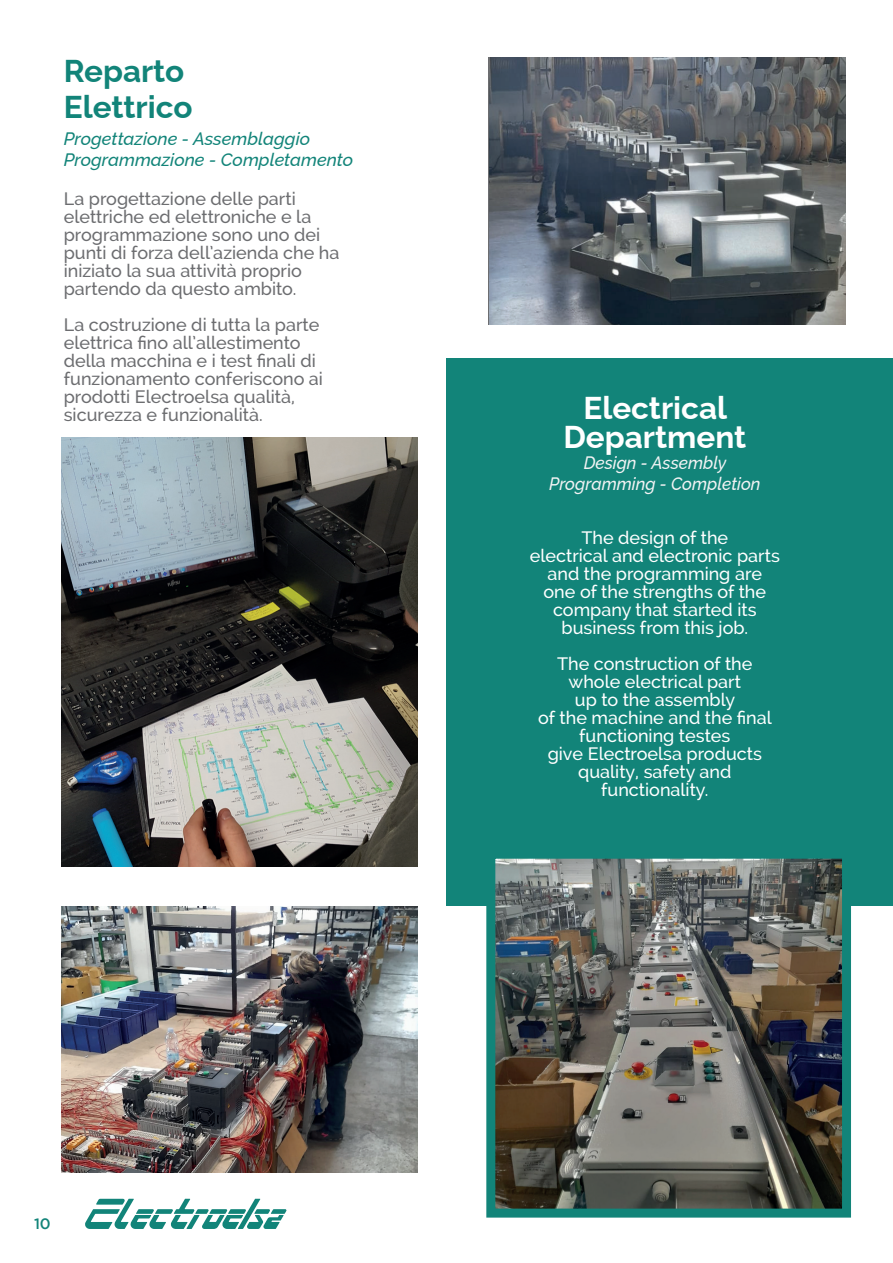
<style>
.page{position:relative;width:893px;height:1263px;background:#fff}
.page>*{position:absolute;margin:0;border:0;box-sizing:border-box;transform-origin:0 0}
.t1{font:100 31.5px/28.5px "Raleway";color:#fff;text-align:center}
.t2{font:100 31.5px/36px "Raleway";color:#128479}
.t3{font:500 18px/18px "Raleway";color:#6c6d70}
.t4{font:500 18px/18px "Raleway";color:#fff;text-align:center}
.t5{font:italic 100 18px/21px "Raleway";color:#128479}
.t6{font:italic 100 18px/21px "Raleway";color:#f2f3f4;text-align:center;scale:.95 1}
.t7{font:500 15px "Gotham";color:#128479}
</style>
<div class="page">
<svg style="left:85px;top:1199px;width:202px;height:30px"></svg>
<div style="left:446px;top:357px;width:447px;height:548px;background:#128479"></div>
<img style="left:490px;top:58px;width:355px;height:266px">
<img style="left:61px;top:906px;width:356px;height:267px">
<img style="left:61px;top:438px;width:356px;height:429px">
<img style="left:496px;top:860px;width:345px;height:347px">
<div style="left:486px;top:850px;width:365px;height:367px;border:9px solid #128479"></div>
<h1 class="t2" style="left:64px;top:49px;width:130px">Reparto<br>Elettrico</h1>
<p class="t5" style="left:64px;top:126px;width:291px">Progettazione - Assemblaggio<br>Programmazione - Completamento</p>
<p class="t3" style="left:64px;top:190px;width:277px">La progettazione delle parti elettriche ed elettroniche e la programmazione sono uno dei punti di forza dell’azienda che ha iniziato la sua attività proprio partendo da questo ambito.</p>
<p class="t3" style="left:64px;top:316px;width:261px">La costruzione di tutta la parte elettrica fino all’allestimento della macchina e i test finali di funzionamento conferiscono ai prodotti Electroelsa qualità, sicurezza e funzionalità.</p>
<p class="t7" style="left:34px;top:1215px;width:18px">10</p>
<h1 class="t1" style="left:563px;top:391px;width:184px">Electrical<br>Department</h1>
<p class="t6" style="left:549px;top:450px;width:224px">Design - Assembly<br>Programming - Completion</p>
<p class="t4" style="left:530px;top:529px;width:252px">The design of the<br>electrical and electronic parts and the programming are one of the strengths of the company that started its business from this job.</p>
<p class="t4" style="left:538px;top:655px;width:235px">The construction of the whole electrical part<br>up to the assembly<br>of the machine and the final functioning testes<br>give Electroelsa products quality, safety and functionality.</p>
</div>
